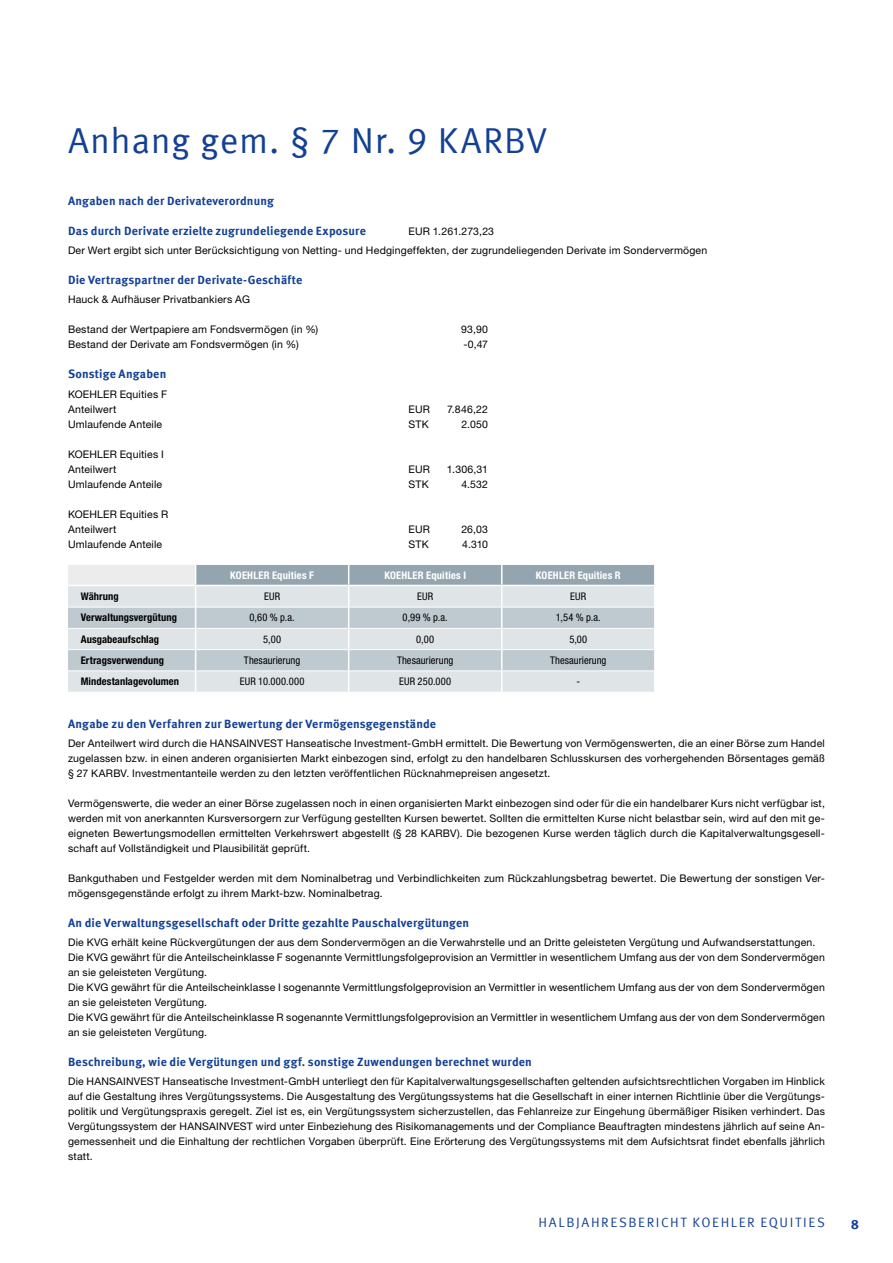
<style>
.page{position:relative;width:893px;height:1263px;background:#fff}
.page>*{position:absolute;margin:0;border:0;box-sizing:border-box;transform-origin:0 0}
.t1{font:36px "Meta Offc Pro Norm";letter-spacing:.02em;color:#134094}
.t2{font:13.5px "Meta Offc Pro Norm";letter-spacing:.115em;color:#134094}
.t3{font:700 13.5px "Meta Offc Pro";color:#134094}
.t4{font:700 12px "Meta Offc Pro";letter-spacing:.015em;color:#134094}
.t5{font:10.5px/15px "Helvetica Neue LTW1 G";letter-spacing:.02em;color:#000}
.t6{font:condensed 10.5px "Helvetica Neue LTW1 G";letter-spacing:.01em;color:#000}
.t7{font:700 condensed 10.5px "Helvetica Neue LTW1 G";letter-spacing:.01em;color:#000}
.t8{font:700 condensed 10.5px "Helvetica Neue LTW1 G";letter-spacing:.02em;color:#fff}
</style>
<div class="page">
<svg style="left:68px;top:564px;width:587px;height:128px;background:#ced5da"></svg>
<hr style="left:654px;top:671px;width:2px;height:21px;background:#fff">
<h1 class="t1" style="left:68px;top:113px;width:481px">Anhang gem. § 7 Nr. 9 KARBV</h1>
<p class="t4" style="left:68px;top:191px;width:207px">Angaben nach der Derivateverordnung</p>
<p class="t4" style="left:68px;top:221px;width:299px">Das durch Derivate erzielte zugrundeliegende Exposure</p>
<p class="t5" style="left:68px;top:221px;width:641px;line-height:19.2px;text-indent:341px">EUR 1.261.273,23<br>Der Wert ergibt sich unter Berücksichtigung von Netting- und Hedgingeffekten, der zugrundeliegenden Derivate im Sondervermögen</p>
<p class="t4" style="left:68px;top:270px;width:236px">Die Vertragspartner der Derivate-Geschäfte</p>
<p class="t5" style="left:68px;top:292px;width:183px">Hauck &amp; Aufhäuser Privatbankiers AG</p>
<p class="t5" style="left:68px;top:322px;width:252px">Bestand der Wertpapiere am Fondsvermögen (in %)</p>
<p class="t5" style="left:461px;top:322px;width:28px">93,90</p>
<p class="t5" style="left:68px;top:337px;width:232px">Bestand der Derivate am Fondsvermögen (in %)</p>
<p class="t5" style="left:463px;top:337px;width:26px">-0,47</p>
<p class="t4" style="left:68px;top:365px;width:100px">Sonstige Angaben</p>
<p class="t5" style="left:68px;top:386px;width:101px">KOEHLER Equities F<br>Anteilwert</p>
<p class="t5" style="left:409px;top:401px;width:23px">EUR</p>
<p class="t5" style="left:447px;top:401px;width:42px">7.846,22</p>
<p class="t5" style="left:68px;top:416px;width:96px">Umlaufende Anteile</p>
<p class="t5" style="left:409px;top:416px;width:22px">STK</p>
<p class="t5" style="left:461px;top:416px;width:28px">2.050</p>
<p class="t5" style="left:68px;top:446px;width:97px">KOEHLER Equities I<br>Anteilwert</p>
<p class="t5" style="left:409px;top:461px;width:23px">EUR</p>
<p class="t5" style="left:447px;top:461px;width:43px">1.306,31</p>
<p class="t5" style="left:68px;top:476px;width:96px">Umlaufende Anteile</p>
<p class="t5" style="left:409px;top:476px;width:22px">STK</p>
<p class="t5" style="left:461px;top:476px;width:28px">4.532</p>
<p class="t5" style="left:68px;top:506px;width:102px">KOEHLER Equities R<br>Anteilwert</p>
<p class="t5" style="left:409px;top:521px;width:23px">EUR</p>
<p class="t5" style="left:461px;top:521px;width:28px">26,03</p>
<p class="t5" style="left:68px;top:536px;width:96px">Umlaufende Anteile</p>
<p class="t5" style="left:409px;top:536px;width:22px">STK</p>
<p class="t5" style="left:462px;top:536px;width:27px">4.310</p>
<p class="t8" style="left:230px;top:568px;width:85px">KOEHLER Equities F</p>
<p class="t8" style="left:384px;top:568px;width:83px">KOEHLER Equities I</p>
<p class="t8" style="left:536px;top:568px;width:86px">KOEHLER Equities R</p>
<p class="t7" style="left:81px;top:590px;width:39px">Währung</p>
<p class="t6" style="left:264px;top:590px;width:18px">EUR</p>
<p class="t6" style="left:417px;top:590px;width:18px">EUR</p>
<p class="t6" style="left:570px;top:590px;width:18px">EUR</p>
<p class="t7" style="left:81px;top:611px;width:98px">Verwaltungsvergütung</p>
<p class="t6" style="left:250px;top:612px;width:47px">0,60 % p.a.</p>
<p class="t6" style="left:403px;top:612px;width:47px">0,99 % p.a.</p>
<p class="t6" style="left:556px;top:612px;width:46px">1,54 % p.a.</p>
<p class="t7" style="left:81px;top:633px;width:80px">Ausgabeaufschlag</p>
<p class="t6" style="left:263px;top:633px;width:19px">5,00</p>
<p class="t6" style="left:416px;top:633px;width:19px">0,00</p>
<p class="t6" style="left:569px;top:633px;width:19px">5,00</p>
<p class="t7" style="left:81px;top:654px;width:85px">Ertragsverwendung</p>
<p class="t6" style="left:244px;top:654px;width:58px">Thesaurierung</p>
<p class="t6" style="left:397px;top:654px;width:58px">Thesaurierung</p>
<p class="t6" style="left:550px;top:654px;width:58px">Thesaurierung</p>
<p class="t7" style="left:81px;top:675px;width:100px">Mindestanlagevolumen</p>
<p class="t6" style="left:240px;top:675px;width:66px">EUR 10.000.000</p>
<p class="t6" style="left:399px;top:675px;width:54px">EUR 250.000</p>
<p class="t6" style="left:576px;top:675px;width:5px">-</p>
<p class="t4" style="left:68px;top:714px;width:370px">Angabe zu den Verfahren zur Bewertung der Vermögensgegenstände</p>
<p class="t5" style="left:68px;top:735px;width:758px;text-align:justify">Der Anteilwert wird durch die HANSAINVEST Hanseatische Investment-GmbH ermittelt. Die Bewertung von Vermögenswerten, die an einer Börse zum Handel zugelassen bzw. in einen anderen organisierten Markt einbezogen sind, erfolgt zu den handelbaren Schlusskursen des vorhergehenden Börsentages gemäß § 27 KARBV. Investmentanteile werden zu den letzten veröffentlichen Rücknahmepreisen angesetzt.</p>
<p class="t5" style="left:68px;top:795px;width:758px;text-align:justify">Vermögenswerte, die weder an einer Börse zugelassen noch in einen organisierten Markt einbezogen sind oder für die ein handelbarer Kurs nicht verfügbar ist, werden mit von anerkannten Kursversorgern zur Verfügung gestellten Kursen bewertet. Sollten die ermittelten Kurse nicht belastbar sein, wird auf den mit ge&shy;eigneten Bewertungsmodellen ermittelten Verkehrswert abgestellt (§ 28 KARBV). Die bezogenen Kurse werden täglich durch die Kapitalverwaltungsgesell&shy;schaft auf Vollständigkeit und Plausibilität geprüft.</p>
<p class="t5" style="left:68px;top:870px;width:758px">Bankguthaben und Festgelder werden mit dem Nominalbetrag und Verbindlichkeiten zum Rückzahlungsbetrag bewertet. Die Bewertung der sonstigen Ver&shy;mögensgegenstände erfolgt zu ihrem Markt-bzw. Nominalbetrag.</p>
<p class="t4" style="left:68px;top:913px;width:403px">An die Verwaltungsgesellschaft oder Dritte gezahlte Pauschalvergütungen</p>
<p class="t5" style="left:68px;top:935px;width:758px">Die KVG erhält keine Rückvergütungen der aus dem Sondervermögen an die Verwahrstelle und an Dritte geleisteten Vergütung und Aufwandserstattungen.<br>Die KVG gewährt für die Anteilscheinklasse F sogenannte Vermittlungsfolgeprovision an Vermittler in wesentlichem Umfang aus der von dem Sondervermögen an sie geleisteten Vergütung.<br>Die KVG gewährt für die Anteilscheinklasse I sogenannte Vermittlungsfolgeprovision an Vermittler in wesentlichem Umfang aus der von dem Sondervermögen an sie geleisteten Vergütung.<br>Die KVG gewährt für die Anteilscheinklasse R sogenannte Vermittlungsfolgeprovision an Vermittler in wesentlichem Umfang aus der von dem Sondervermögen an sie geleisteten Vergütung.</p>
<p class="t4" style="left:68px;top:1052px;width:465px">Beschreibung, wie die Vergütungen und ggf. sonstige Zuwendungen berechnet wurden</p>
<p class="t5" style="left:68px;top:1074px;width:758px;text-align:justify">Die HANSAINVEST Hanseatische Investment-GmbH unterliegt den für Kapitalverwaltungsgesellschaften geltenden aufsichtsrechtlichen Vorgaben im Hinblick auf die Gestaltung ihres Vergütungssystems. Die Ausgestaltung des Vergütungssystems hat die Gesellschaft in einer internen Richtlinie über die Vergütungs&shy;politik und Vergütungspraxis geregelt. Ziel ist es, ein Vergütungssystem sicherzustellen, das Fehlanreize zur Eingehung übermäßiger Risiken verhindert. Das Vergütungssystem der HANSAINVEST wird unter Einbeziehung des Risikomanagements und der Compliance Beauftragten mindestens jährlich auf seine An&shy;gemessenheit und die Einhaltung der rechtlichen Vorgaben überprüft. Eine Erörterung des Vergütungssystems mit dem Aufsichtsrat findet ebenfalls jährlich statt.</p>
<p class="t2" style="left:538px;top:1211px;width:259px">HALBJAHRESBERICHT KOEHLER Equities</p>
<p class="t3" style="left:851px;top:1214px;width:9px">8</p>
</div>
